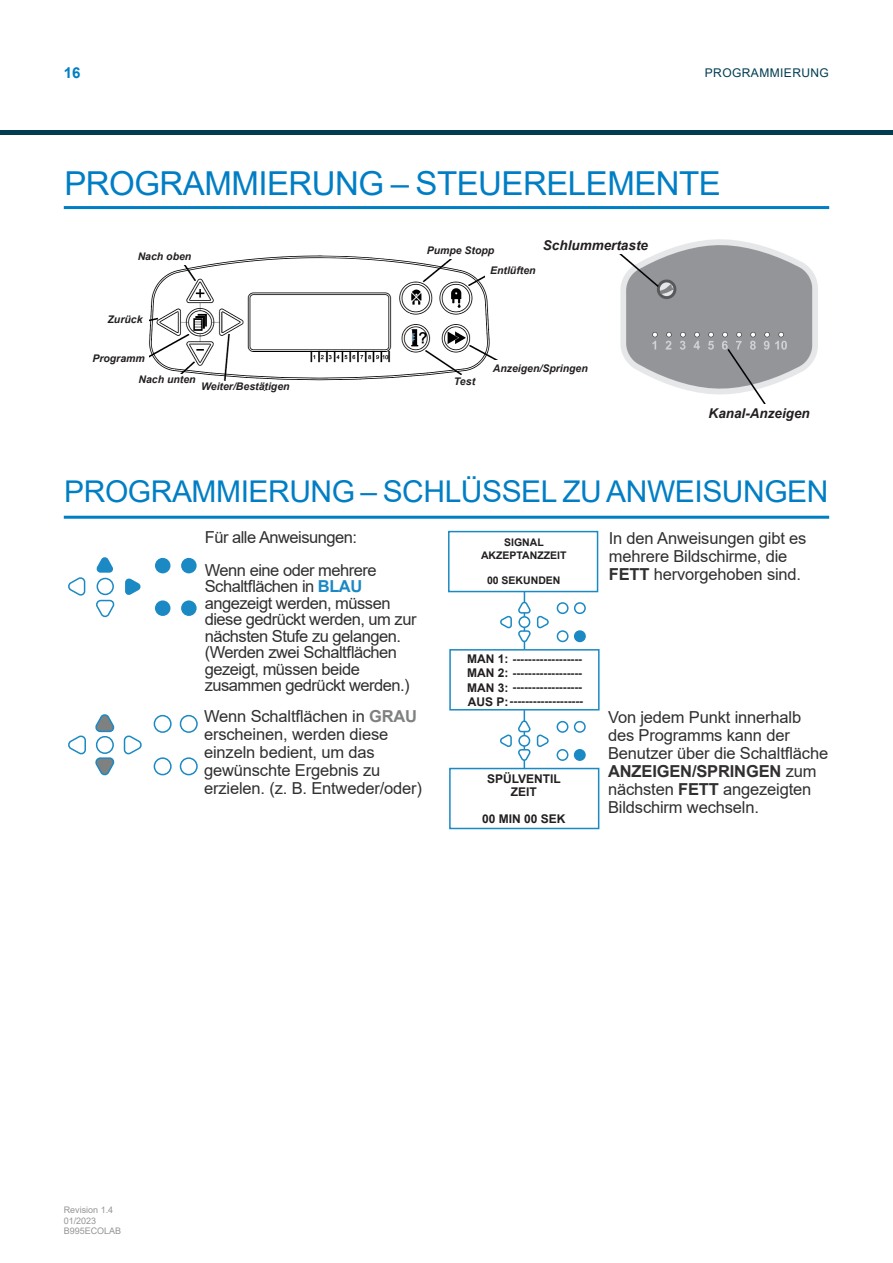
<style>
.page{position:relative;width:893px;height:1263px;background:#fff}
.page>*{position:absolute;margin:0;border:0;box-sizing:border-box;transform-origin:0 0}
.PAGE_TITLE_FIRST_INS{font:33px "Arial";letter-spacing:-.015em;color:#007ec5}
.PAGE_TITLE_FIRST_INS-2{font:30px "Arial";letter-spacing:-.015em;color:#007ec5}
.PRODUCT_STANDFIRST{font:16.5px/18px "Arial";letter-spacing:-.01em;color:#312f30}
.PRODUCT_STANDFIRST-2{font:16.5px/16.5px "Arial";letter-spacing:-.03em;color:#312f30}
.t1{font:700 15px "Arial";color:#007ec5}
.t2{font:italic 700 13.5px "Arial";color:#231f20}
.t3{font:700 12px/13.5px "Arial";color:#231f20;text-align:center}
.t4{font:12px "Arial";color:#013d50}
.t5{font:700 11.55px/14px "Arial";color:#231f20;text-align:center}
.t6{font:italic 700 10.5px "Arial";color:#231f20}
.t7{font:700 10.5px/12.6px "Arial";color:#231f20;text-align:center}
.t8{font:9px/10.5px "Arial";color:#939598}
.s1{font-weight:700;color:#1b89c3}
.s2{font-weight:700;color:#7f8080}
.s3{font-weight:700}
</style>
<div class="page">
<hr style="left:0;top:130px;width:893px;height:4px;background:#013d50">
<div style="left:155px;top:558px;width:15px;height:15px;background:#1b89c3;border-radius:50%"></div>
<div style="left:181px;top:558px;width:16px;height:15px;background:#1b89c3;border-radius:50%"></div>
<div style="left:155px;top:600px;width:15px;height:16px;background:#1b89c3;border-radius:50%"></div>
<div style="left:181px;top:600px;width:16px;height:16px;background:#1b89c3;border-radius:50%"></div>
<svg style="left:125px;top:578px;width:16px;height:17px"></svg>
<svg style="left:68px;top:557px;width:47px;height:61px"></svg>
<div style="left:448px;top:531px;width:150px;height:61px;border:2px solid #1b89c3"></div>
<hr style="left:524px;top:591px;width:1px;height:58px;background:#1b89c3">
<div style="left:557px;top:602px;width:12px;height:12px;border:2px solid #1b89c3;border-radius:50%"></div>
<div style="left:574px;top:602px;width:12px;height:12px;border:2px solid #1b89c3;border-radius:50%"></div>
<div style="left:557px;top:630px;width:12px;height:12px;border:2px solid #1b89c3;border-radius:50%"></div>
<div style="left:575px;top:631px;width:10px;height:10px;background:#1b89c3;border-radius:50%"></div>
<div style="left:574px;top:630px;width:12px;height:12px;border:2px solid #1b89c3;border-radius:50%"></div>
<svg style="left:500px;top:600px;width:49px;height:44px"></svg>
<div style="left:519px;top:617px;width:11px;height:10px;background:#fff;border-radius:50%"></div>
<div style="left:518px;top:616px;width:12px;height:12px;border:2px solid #1b89c3;border-radius:50%"></div>
<div style="left:449px;top:649px;width:151px;height:61px;border:2px solid #1b89c3"></div>
<hr style="left:524px;top:710px;width:1px;height:58px;background:#1b89c3">
<div style="left:557px;top:721px;width:11px;height:12px;border:2px solid #1b89c3;border-radius:50%"></div>
<div style="left:574px;top:721px;width:12px;height:12px;border:2px solid #1b89c3;border-radius:50%"></div>
<div style="left:557px;top:749px;width:11px;height:12px;border:2px solid #1b89c3;border-radius:50%"></div>
<div style="left:575px;top:750px;width:10px;height:10px;background:#1b89c3;border-radius:50%"></div>
<div style="left:574px;top:749px;width:12px;height:12px;border:2px solid #1b89c3;border-radius:50%"></div>
<svg style="left:500px;top:719px;width:49px;height:44px"></svg>
<div style="left:519px;top:736px;width:10px;height:10px;background:#fff;border-radius:50%"></div>
<div style="left:518px;top:735px;width:12px;height:12px;border:2px solid #1b89c3;border-radius:50%"></div>
<div style="left:449px;top:768px;width:150px;height:61px;border:2px solid #1b89c3"></div>
<hr style="left:64px;top:206px;width:765px;height:3px;background:#007ec5">
<hr style="left:64px;top:516px;width:765px;height:3px;background:#007ec5">
<img style="left:149px;top:255px;width:349px;height:136px">
<img style="left:619px;top:239px;width:199px;height:165px">
<div style="left:154px;top:715px;width:18px;height:18px;border:2px solid #1b89c3;border-radius:50%"></div>
<div style="left:180px;top:715px;width:18px;height:18px;border:2px solid #1b89c3;border-radius:50%"></div>
<div style="left:154px;top:757px;width:18px;height:18px;border:2px solid #1b89c3;border-radius:50%"></div>
<div style="left:180px;top:757px;width:18px;height:18px;border:2px solid #1b89c3;border-radius:50%"></div>
<svg style="left:95px;top:714px;width:20px;height:19px"></svg>
<svg style="left:123px;top:735px;width:19px;height:20px"></svg>
<svg style="left:68px;top:735px;width:18px;height:20px"></svg>
<svg style="left:95px;top:757px;width:20px;height:19px"></svg>
<div style="left:96px;top:736px;width:18px;height:18px;border:2px solid #1b89c3;border-radius:50%"></div>
<div style="left:135px;top:247px;width:59px;height:18px;background:#fff"></div>
<div style="left:424px;top:241px;width:73px;height:18px;background:#fff"></div>
<div style="left:536px;top:237px;width:119px;height:17px;background:#fff"></div>
<div style="left:452px;top:652px;width:56px;height:56px;background:#fff"></div>
<div style="left:485px;top:261px;width:55px;height:18px;background:#fff"></div>
<div style="left:485px;top:360px;width:111px;height:15px;background:#fff"></div>
<div style="left:449px;top:375px;width:31px;height:12px;background:#fff"></div>
<div style="left:137px;top:374px;width:60px;height:10px;background:#fff"></div>
<div style="left:201px;top:382px;width:89px;height:8px;background:#fff"></div>
<p class="t1" style="left:64px;top:62px;width:18px">16</p>
<p class="t4" style="left:705px;top:64px;width:19px">Programmierung</p>
<p class="PAGE_TITLE_FIRST_INS" style="left:64px;top:161px;width:658px">PROGRAMMIERUNG – STEUERELEMENTE</p>
<p class="t6" style="left:138px;top:249px;width:55px">Nach oben</p>
<p class="t6" style="left:108px;top:312px;width:37px">Zurück</p>
<p class="t6" style="left:92px;top:351px;width:54px">Programm</p>
<p class="t6" style="left:139px;top:372px;width:59px">Nach unten</p>
<p class="t6" style="left:201px;top:379px;width:90px">Weiter/Bestätigen</p>
<p class="t6" style="left:427px;top:243px;width:69px">Pumpe Stopp</p>
<p class="t6" style="left:490px;top:263px;width:47px">Entlüften</p>
<p class="t2" style="left:543px;top:236px;width:107px">Schlummertaste</p>
<p class="t6" style="left:454px;top:374px;width:23px">Test</p>
<p class="t6" style="left:493px;top:361px;width:97px">Anzeigen/Springen</p>
<p class="t2" style="left:709px;top:404px;width:103px">Kanal-Anzeigen</p>
<p class="PAGE_TITLE_FIRST_INS-2" style="left:64px;top:471px;width:766px">PROGRAMMIERUNG – SCHLÜSSEL ZU ANWEISUNGEN</p>
<p class="PRODUCT_STANDFIRST-2" style="left:205px;top:529px;width:154px">Für alle Anweisungen:</p>
<p class="PRODUCT_STANDFIRST-2" style="left:205px;top:562px;width:213px">Wenn eine oder mehrere<br>Schaltflächen in <span class="s1">BLAU </span>angezeigt werden, müssen diese gedrückt werden, um zur nächsten Stufe zu gelangen. (Werden zwei Schaltflächen gezeigt, müssen beide zusammen gedrückt werden.)</p>
<p class="PRODUCT_STANDFIRST" style="left:204px;top:707px;width:219px">Wenn Schaltflächen in <span class="s2">GRAU </span>erscheinen, werden diese einzeln bedient, um das gewünschte Ergebnis zu erzielen. (z. B. Entweder/oder)</p>
<p class="t5" style="left:469px;top:534px;width:112px">SIGNAL<br>ACCEPTANCE TIME</p>
<p class="t5" style="left:488px;top:575px;width:75px">00 SECONDS</p>
<p class="t7" style="left:481px;top:536px;width:87px">SIGNAL<br>AKZEPTANZZEIT</p>
<p class="t7" style="left:487px;top:574px;width:75px">00 SEKUNDEN</p>
<p class="PRODUCT_STANDFIRST" style="left:609px;top:529px;width:199px">In den Anweisungen gibt es mehrere Bildschirme, die<br><span class="s3">FETT</span> hervorgehoben sind.</p>
<p class="t3" style="left:467px;top:652px;width:43px">MAN 1:</p>
<p class="t3" style="left:467px;top:666px;width:43px">MAN 2:</p>
<p class="t3" style="left:467px;top:681px;width:43px">MAN 3:</p>
<p class="t3" style="left:468px;top:695px;width:42px">AUS P:</p>
<p class="t5" style="left:468px;top:652px;width:116px;text-align:justify">MAN 1: ------------------ MAN 2: ------------------ MAN 3: ------------------ OFF P: -------------------</p>
<p class="t3" style="left:487px;top:772px;width:75px">SPÜLVENTIL<br>ZEIT</p>
<p class="t3" style="left:482px;top:812px;width:85px">00 MIN 00 SEK</p>
<p class="t5" style="left:486px;top:770px;width:80px">FLUSH VALVE<br>TIME</p>
<p class="t5" style="left:477px;top:812px;width:98px">00 MINS 00 SECS</p>
<p class="PRODUCT_STANDFIRST" style="left:608px;top:708px;width:222px">Von jedem Punkt innerhalb des Programms kann der<br>Benutzer über die Schaltfläche<br><span class="s3">ANZEIGEN/SPRINGEN</span> zum nächsten <span class="s3">FETT</span> angezeigten<br>Bildschirm wechseln.</p>
<p class="t8" style="left:64px;top:1205px;width:59px">Revision 1.4<br>01/2023<br>B995ECOLAB</p>
</div>
